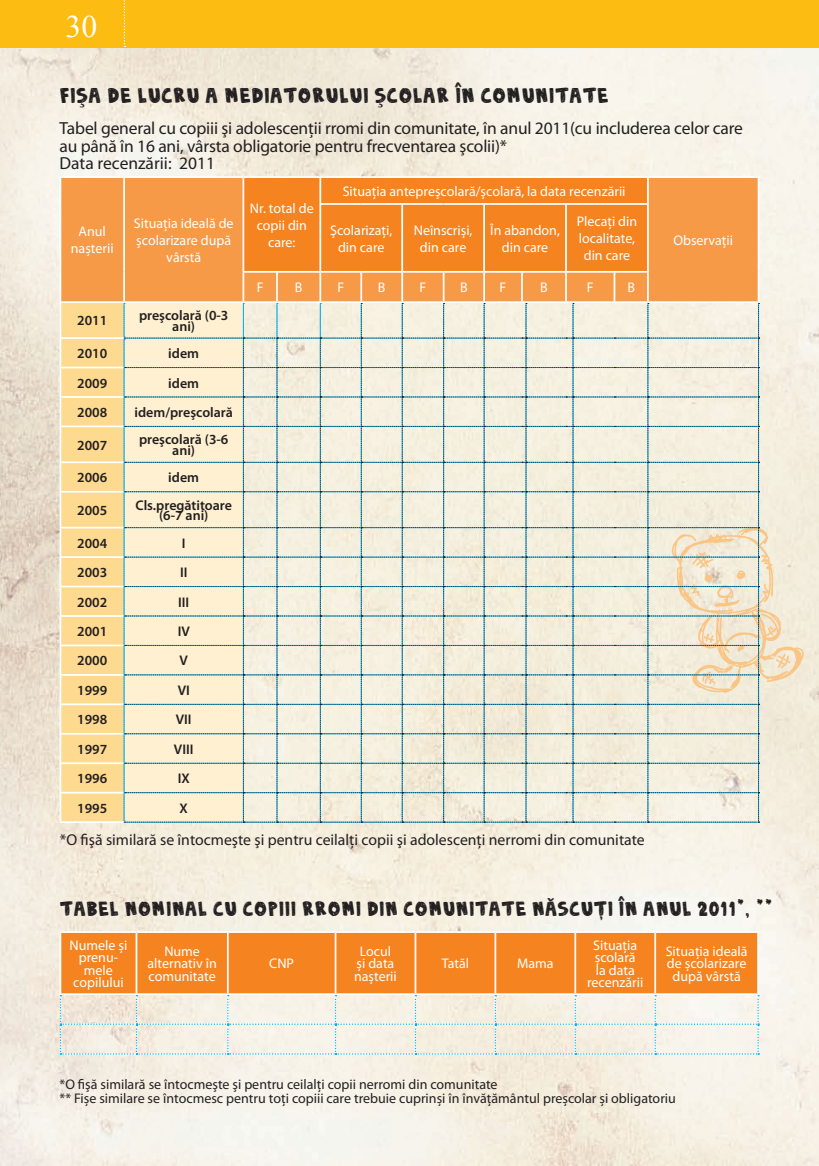
<style>
.page{position:relative;width:819px;height:1166px;background:#fff}
.page>*{position:absolute;margin:0;border:0;box-sizing:border-box;transform-origin:0 0}
.t1{font:31.5px "Times New Roman";color:#fff}
.t2{font:21.88px "DENNE Sketchy";color:#231f20}
.t3{font:21px "DENNE Sketchy";color:#231f20}
.t4{font:17.5px/17.5px "Myriad Pro";letter-spacing:-.01em;color:#231f20}
.t5{font:15.75px "Myriad Pro";color:#231f20}
.t6{font:14px/12.2px "Myriad Pro";color:#fff;text-align:center}
.t7{font:600 14px/10.5px "Myriad Pro";color:#231f20;text-align:center}
.t8{font:14px/14px "Myriad Pro";color:#231f20}
</style>
<div class="page">
<img style="left:0;top:48px;width:819px;height:1118px">
<div style="left:0;top:0;width:819px;height:48px;background:#fdbc12"></div>
<div style="left:61px;top:178px;width:696px;height:94px;background:#f79a48"></div>
<div style="left:244px;top:178px;width:403px;height:93px;background:#f58420"></div>
<hr style="left:647px;top:205px;width:1px;height:66px;background:#fff">
<hr style="left:60px;top:176px;width:64px;height:2px;background:#fff">
<svg style="left:60px;top:178px;width:1px;height:26px"></svg>
<hr style="left:124px;top:176px;width:119px;height:2px;background:#fff">
<hr style="left:123px;top:178px;width:2px;height:26px;background:#fff">
<hr style="left:243px;top:176px;width:34px;height:2px;background:#fff">
<hr style="left:242px;top:178px;width:2px;height:26px;background:#fff">
<hr style="left:277px;top:176px;width:84px;height:2px;background:#fff">
<hr style="left:319px;top:178px;width:2px;height:25px;background:#fff">
<hr style="left:361px;top:176px;width:287px;height:2px;background:#fff">
<hr style="left:60px;top:204px;width:1px;height:68px;background:#fff">
<hr style="left:123px;top:204px;width:2px;height:68px;background:#fff">
<hr style="left:242px;top:204px;width:2px;height:67px;background:#fff">
<hr style="left:319px;top:203px;width:42px;height:2px;background:#fff">
<hr style="left:319px;top:205px;width:2px;height:66px;background:#fff">
<hr style="left:361px;top:203px;width:82px;height:2px;background:#fff">
<hr style="left:401px;top:205px;width:2px;height:66px;background:#fff">
<hr style="left:443px;top:203px;width:205px;height:2px;background:#fff">
<hr style="left:242px;top:271px;width:35px;height:2px;background:#fff">
<hr style="left:277px;top:271px;width:43px;height:2px;background:#fff">
<hr style="left:320px;top:271px;width:41px;height:2px;background:#fff">
<hr style="left:361px;top:271px;width:41px;height:2px;background:#fff">
<hr style="left:402px;top:271px;width:41px;height:2px;background:#fff">
<hr style="left:443px;top:271px;width:205px;height:2px;background:#fff">
<hr style="left:648px;top:176px;width:111px;height:2px;background:#fff">
<svg style="left:647px;top:178px;width:1px;height:25px"></svg>
<hr style="left:757px;top:178px;width:2px;height:26px;background:#fff">
<hr style="left:483px;top:205px;width:2px;height:66px;background:#fff">
<hr style="left:565px;top:205px;width:2px;height:66px;background:#fff">
<hr style="left:757px;top:204px;width:2px;height:68px;background:#fff">
<svg style="left:60px;top:272px;width:752px;height:551px;background:#ebe3cb"></svg>
<div style="left:61px;top:933px;width:696px;height:60px;background:#f58420"></div>
<hr style="left:60px;top:993px;width:355px;height:2px;background:#fff">
<hr style="left:60px;top:933px;width:1px;height:60px;background:#fff">
<hr style="left:60px;top:931px;width:76px;height:2px;background:#fff">
<hr style="left:415px;top:993px;width:160px;height:2px;background:#fff">
<hr style="left:575px;top:993px;width:80px;height:2px;background:#fff">
<hr style="left:655px;top:993px;width:104px;height:2px;background:#fff">
<hr style="left:136px;top:933px;width:1px;height:60px;background:#fff">
<hr style="left:136px;top:931px;width:92px;height:2px;background:#fff">
<hr style="left:227px;top:933px;width:2px;height:60px;background:#fff">
<hr style="left:228px;top:931px;width:107px;height:2px;background:#fff">
<hr style="left:334px;top:933px;width:2px;height:60px;background:#fff">
<hr style="left:335px;top:931px;width:80px;height:2px;background:#fff">
<svg style="left:60px;top:995px;width:699px;height:59px;background:#f0eee4"></svg>
<hr style="left:414px;top:933px;width:2px;height:60px;background:#fff">
<hr style="left:415px;top:931px;width:80px;height:2px;background:#fff">
<hr style="left:494px;top:933px;width:2px;height:60px;background:#fff">
<hr style="left:495px;top:931px;width:80px;height:2px;background:#fff">
<hr style="left:574px;top:933px;width:2px;height:60px;background:#fff">
<hr style="left:575px;top:931px;width:80px;height:2px;background:#fff">
<hr style="left:654px;top:933px;width:2px;height:60px;background:#fff">
<hr style="left:757px;top:933px;width:2px;height:60px;background:#fff">
<hr style="left:655px;top:931px;width:104px;height:2px;background:#fff">
<svg style="left:124px;top:0;width:1px;height:47px"></svg>
<h1 class="t1" style="left:66px;top:9px;width:33px">30</h1>
<h2 class="t2" style="left:60px;top:87px;width:550px">FIŞA DE LUCRU A MEDIATORULUI ŞCOLAR ÎN COMUNITATE</h2>
<p class="t4" style="left:60px;top:121px;width:685px">Tabel general cu copiii şi adolescenţii rromi din comunitate, în anul 2011(cu includerea celor care au până în 16 ani, vârsta obligatorie pentru frecventarea şcolii)*<br>Data recenzării: 2011</p>
<p class="t6" style="left:71px;top:224px;width:44px;line-height:16.8px">Anul nașterii</p>
<p class="t6" style="left:134px;top:216px;width:101px;line-height:16.8px">Situaţia ideală de şcolarizare după vârstă</p>
<p class="t6" style="left:250px;top:201px;width:65px;line-height:16.8px">Nr. total de copii din care:</p>
<p class="t6" style="left:342px;top:186px;width:284px">Situaţia antepreşcolară/şcolară, la data recenzării</p>
<p class="t6" style="left:330px;top:223px;width:64px;line-height:16.8px">Şcolarizaţi, din care</p>
<p class="t6" style="left:414px;top:223px;width:60px;line-height:16.8px">Neînscriși, din care</p>
<p class="t6" style="left:490px;top:223px;width:71px;line-height:16.8px">În abandon, din care</p>
<p class="t6" style="left:576px;top:214px;width:62px;line-height:16.8px">Plecaţi din localitate, din care</p>
<p class="t6" style="left:257px;top:282px;width:8px">F</p>
<p class="t6" style="left:295px;top:282px;width:9px">B</p>
<p class="t6" style="left:337px;top:282px;width:8px">F</p>
<p class="t6" style="left:378px;top:282px;width:9px">B</p>
<p class="t6" style="left:419px;top:282px;width:8px">F</p>
<p class="t6" style="left:460px;top:282px;width:9px">B</p>
<p class="t6" style="left:499px;top:282px;width:8px">F</p>
<p class="t6" style="left:540px;top:282px;width:9px">B</p>
<p class="t6" style="left:586px;top:282px;width:8px">F</p>
<p class="t6" style="left:627px;top:282px;width:9px">B</p>
<p class="t7" style="left:77px;top:316px;width:32px">2011</p>
<p class="t7" style="left:139px;top:311px;width:91px">preşcolară (0-3 ani)</p>
<p class="t7" style="left:77px;top:349px;width:32px">2010</p>
<p class="t7" style="left:168px;top:349px;width:32px">idem</p>
<p class="t7" style="left:77px;top:379px;width:32px">2009</p>
<p class="t7" style="left:168px;top:379px;width:32px">idem</p>
<p class="t7" style="left:77px;top:408px;width:32px">2008</p>
<p class="t7" style="left:134px;top:408px;width:100px">idem/preşcolară</p>
<p class="t7" style="left:77px;top:441px;width:32px">2007</p>
<p class="t7" style="left:139px;top:435px;width:91px">preşcolară (3-6 ani)</p>
<p class="t7" style="left:77px;top:473px;width:32px">2006</p>
<p class="t7" style="left:168px;top:473px;width:32px">idem</p>
<p class="t7" style="left:77px;top:506px;width:32px">2005</p>
<p class="t7" style="left:135px;top:501px;width:98px">Cls.pregătitoare (6-7 ani)</p>
<p class="t7" style="left:77px;top:539px;width:32px">2004</p>
<p class="t7" style="left:182px;top:539px;width:5px">I</p>
<p class="t7" style="left:77px;top:568px;width:32px">2003</p>
<p class="t7" style="left:180px;top:568px;width:9px">II</p>
<p class="t7" style="left:77px;top:598px;width:32px">2002</p>
<p class="t7" style="left:178px;top:598px;width:13px">III</p>
<p class="t7" style="left:77px;top:627px;width:32px">2001</p>
<p class="t7" style="left:178px;top:627px;width:14px">IV</p>
<p class="t7" style="left:77px;top:656px;width:32px">2000</p>
<p class="t7" style="left:179px;top:656px;width:10px">V</p>
<p class="t7" style="left:77px;top:686px;width:32px">1999</p>
<p class="t7" style="left:178px;top:686px;width:14px">VI</p>
<p class="t7" style="left:77px;top:715px;width:32px">1998</p>
<p class="t7" style="left:176px;top:715px;width:17px">VII</p>
<p class="t7" style="left:77px;top:745px;width:32px">1997</p>
<p class="t7" style="left:174px;top:745px;width:21px">VIII</p>
<p class="t7" style="left:77px;top:774px;width:32px">1996</p>
<p class="t7" style="left:178px;top:774px;width:14px">IX</p>
<p class="t7" style="left:77px;top:804px;width:32px">1995</p>
<p class="t7" style="left:179px;top:804px;width:10px">X</p>
<p class="t5" style="left:60px;top:834px;width:586px">*O fişă similară se întocmeşte şi pentru ceilalţi copii şi adolescenţi nerromi din comunitate</p>
<p class="t6" style="left:673px;top:235px;width:61px">Observaţii</p>
<h3 class="t3" style="left:60px;top:900px;width:714px">TABEL NOMINAL CU COPIII RROMI DIN COMUNITATE NĂSCUŢI ÎN ANUL 2011*, **</h3>
<p class="t6" style="left:70px;top:940px;width:59px">Numele și prenu&shy;mele copilului</p>
<p class="t6" style="left:147px;top:946px;width:71px">Nume alternativ în comunitate</p>
<p class="t6" style="left:587px;top:940px;width:58px">Situația școlară<br>la data recenzării</p>
<p class="t6" style="left:665px;top:946px;width:83px">Situația ideală de școlarizare după vârstă</p>
<p class="t6" style="left:354px;top:946px;width:44px">Locul și data nașterii</p>
<p class="t6" style="left:441px;top:958px;width:29px">Tatăl</p>
<p class="t6" style="left:517px;top:958px;width:38px">Mama</p>
<p class="t6" style="left:269px;top:958px;width:26px">CNP</p>
<p class="t8" style="left:60px;top:1078px;width:617px">*O fişă similară se întocmeşte şi pentru ceilalţi copii nerromi din comunitate<br>** Fișe similare se întocmesc pentru toți copiii care trebuie cuprinși în învățământul preșcolar și obligatoriu</p>
</div>
